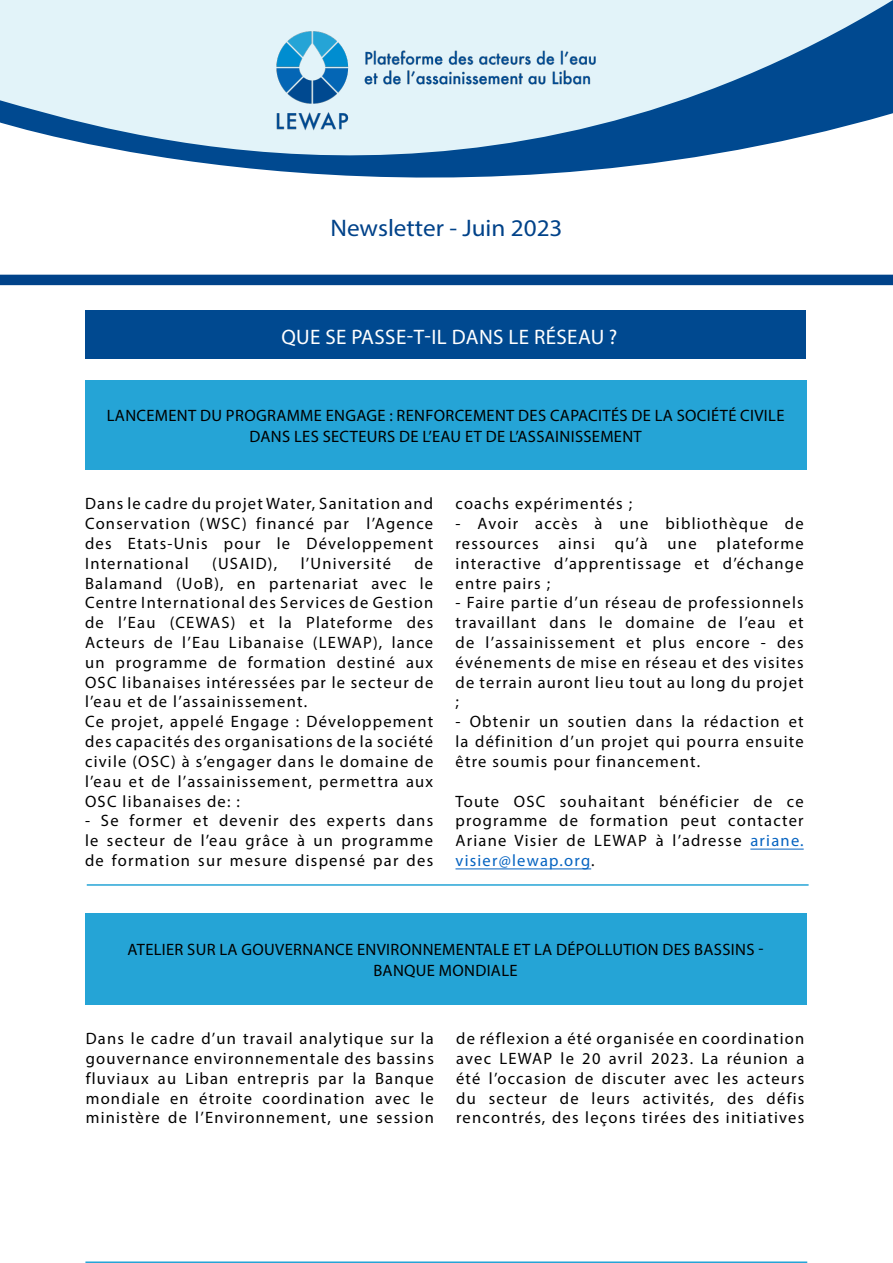
<style>
.page{position:relative;width:893px;height:1263px;background:#fff}
.page>*{position:absolute;margin:0;border:0;box-sizing:border-box;transform-origin:0 0}
.t1{font:24px "Myriad Pro";color:#004289;scale:1.05 1}
.t2{font:21px "Myriad Pro";letter-spacing:.02em;color:#fff}
.t3{font:16.5px/19.8px "Myriad Pro";letter-spacing:.075em;color:#000;text-align:justify}
.t4{font:16.5px/21px "Myriad Pro";letter-spacing:.02em;color:#000;text-align:center}
.s1{color:#0563c1}
</style>
<div class="page">
<svg style="left:0;top:0;width:893px;height:178px;fill:#e2f3f9"></svg>
<img style="left:261px;top:19px;width:351px;height:123px">
<div style="left:85px;top:311px;width:720px;height:48px;background:#004990"></div>
<div style="left:0;top:275px;width:893px;height:10px;background:#004289"></div>
<div style="left:85px;top:381px;width:721px;height:89px;background:#25a4d6"></div>
<hr style="left:750px;top:849px;width:54px;height:1px;background:#0563c1">
<hr style="left:455px;top:869px;width:136px;height:1px;background:#0563c1">
<div style="left:85px;top:913px;width:721px;height:91px;background:#25a4d6"></div>
<hr style="left:85px;top:1261px;width:722px;height:2px;background:#25a4d6">
<hr style="left:87px;top:884px;width:722px;height:2px;background:#25a4d6">
<h1 class="t1" style="left:330px;top:213px;width:223px">Newsletter - Juin 2023</h1>
<p class="t2" style="left:281px;top:324px;width:338px">QUE SE PASSE-T-IL DANS LE RÉSEAU ?</p>
<p class="t4" style="left:107px;top:405px;width:679px">LANCEMENT DU PROGRAMME ENGAGE : RENFORCEMENT DES CAPACITÉS DE LA SOCIÉTÉ CIVILE<br>DANS LES SECTEURS DE L’EAU ET DE L’ASSAINISSEMENT</p>
<p class="t3" style="left:85px;top:494px;width:350px">Dans le cadre du projet Water, Sanitation and Conservation (WSC) financé par l’Agence des Etats-Unis pour le Développement International</p>
<p class="t3" style="left:85px;top:553px;width:350px;text-align:left;text-indent:329px">de Balamand (UoB), en partenariat avec le Centre International des Services de Gestion de l’Eau (CEWAS) et la Plateforme des Acteurs de l’Eau Libanaise (LEWAP), lance un programme de formation destiné aux OSC libanaises intéressées par le secteur de l’eau et de l’assainissement.<br>Ce projet, appelé Engage : Développement des capacités des organisations de la société civile (OSC) à s’engager dans le domaine de l’eau et de l’assainissement, permettra aux OSC libanaises de: :</p>
<p class="t3" style="left:85px;top:811px;width:350px">- Se former et devenir des experts dans le secteur de l’eau grâce à un programme de formation sur mesure dispensé par des</p>
<p class="t3" style="left:212px;top:553px;width:67px">(USAID),</p>
<p class="t3" style="left:301px;top:553px;width:92px">l’Université</p>
<p class="t3" style="left:455px;top:494px;width:178px">coachs expérimentés ;</p>
<p class="t3" style="left:455px;top:514px;width:350px">- Avoir accès à une bibliothèque de ressources ainsi qu’à une plateforme interactive d’apprentissage et d’échange entre pairs ;</p>
<p class="t3" style="left:455px;top:593px;width:350px">- Faire partie d’un réseau de professionnels travaillant dans le domaine de l’eau et de l’assainissement et plus encore - des événements de mise en réseau et des visites de terrain auront lieu tout au long du projet ;</p>
<p class="t3" style="left:455px;top:712px;width:350px">- Obtenir un soutien dans la rédaction et la définition d’un projet qui pourra ensuite être soumis pour financement.</p>
<p class="t3" style="left:455px;top:791px;width:350px">Toute OSC souhaitant bénéficier de ce programme de formation peut contacter Ariane Visier de LEWAP à l’adresse <span class="s1">ariane. visier@lewap.org</span>.</p>
<p class="t4" style="left:128px;top:938px;width:637px">ATELIER SUR LA GOUVERNANCE ENVIRONNEMENTALE ET LA DÉPOLLUTION DES BASSINS -<br>BANQUE MONDIALE</p>
<p class="t3" style="left:86px;top:1028px;width:350px">Dans le cadre d’un travail analytique sur la gouvernance environnementale des bassins fluviaux au Liban entrepris par la Banque mondiale en étroite coordination avec le ministère de l’Environnement, une session</p>
<p class="t3" style="left:456px;top:1028px;width:350px">de réflexion a été organisée en coordination avec LEWAP le 20 avril 2023. La réunion a été l’occasion de discuter avec les acteurs du secteur de leurs activités, des défis rencontrés, des leçons tirées des initiatives</p>
</div>
